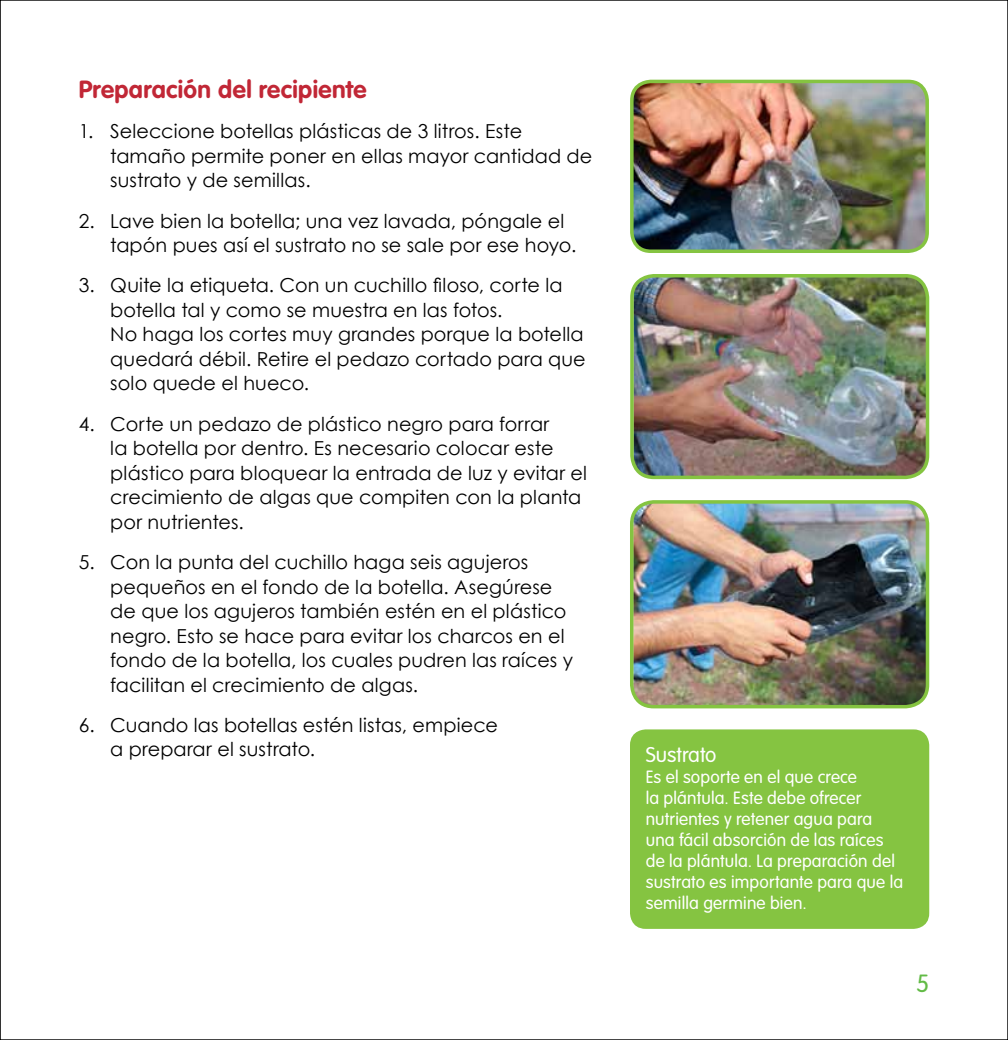
<style>
.page{position:relative;width:1008px;height:1040px;background:#fff}
.page>*{position:absolute;margin:0;border:0;box-sizing:border-box;transform-origin:0 0}
.t1{font:700 24.5px "VAG Rounded";letter-spacing:.015em;color:#c12736}
.t2{font:300 24.5px "VAG Rounded";color:#62bb46}
.t3{font:300 21px "VAG Rounded";letter-spacing:-.005em;color:#fff}
.t4{font:19.25px/24.5px "Century Gothic";letter-spacing:.005em;color:#000}
.t5{font:300 17.5px/21px "VAG Rounded";letter-spacing:.01em;color:#fff}
</style>
<div class="page">
<img style="left:632px;top:81px;width:295px;height:170px">
<div style="left:630px;top:80px;width:299px;height:173px;border:4px solid #85c441;border-radius:19px"></div>
<img style="left:635px;top:276px;width:293px;height:201px">
<div style="left:630px;top:274px;width:299px;height:205px;border:4px solid #85c441;border-radius:22px"></div>
<img style="left:634px;top:502px;width:294px;height:204px">
<div style="left:630px;top:500px;width:299px;height:208px;border:4px solid #85c441;border-radius:22px"></div>
<div style="left:630px;top:729px;width:299px;height:199px;background:#85c441;border-radius:16px"></div>
<p class="t1" style="left:79px;top:75px;width:290px">Preparación del recipiente</p>
<p class="t4" style="left:110px;top:119px;width:484px;text-indent:-31px">1. Seleccione botellas plásticas de 3 litros. Este tamaño permite poner en ellas mayor cantidad de sustrato y de semillas.</p>
<p class="t4" style="left:110px;top:208px;width:468px;text-indent:-32px">2. Lave bien la botella; una vez lavada, póngale el tapón pues así el sustrato no se sale por ese hoyo.</p>
<p class="t4" style="left:110px;top:273px;width:477px;text-indent:-31px">3. Quite la etiqueta. Con un cuchillo filoso, corte la botella tal y como se muestra en las fotos.<br>No haga los cortes muy grandes porque la botella quedará débil. Retire el pedazo cortado para que solo quede el hueco.</p>
<p class="t4" style="left:110px;top:411px;width:478px;text-indent:-31px">4. Corte un pedazo de plástico negro para forrar<br>la botella por dentro. Es necesario colocar este plástico para bloquear la entrada de luz y evitar el crecimiento de algas que compiten con la planta por nutrientes.</p>
<p class="t4" style="left:110px;top:549px;width:464px;text-indent:-31px">5. Con la punta del cuchillo haga seis agujeros pequeños en el fondo de la botella. Asegúrese de que los agujeros también estén en el plástico negro. Esto se hace para evitar los charcos en el fondo de la botella, los cuales pudren las raíces y facilitan el crecimiento de algas.</p>
<p class="t4" style="left:110px;top:712px;width:389px;text-indent:-31px">6. Cuando las botellas estén listas, empiece a preparar el sustrato.</p>
<p class="t3" style="left:646px;top:742px;width:72px">Sustrato</p>
<p class="t5" style="left:646px;top:766px;width:259px">Es el soporte en el que crece<br>la plántula. Este debe ofrecer nutrientes y retener agua para una fácil absorción de las raíces de la plántula. La preparación del sustrato es importante para que la semilla germine bien.</p>
<p class="t2" style="left:916px;top:969px;width:15px">5</p>
</div>
